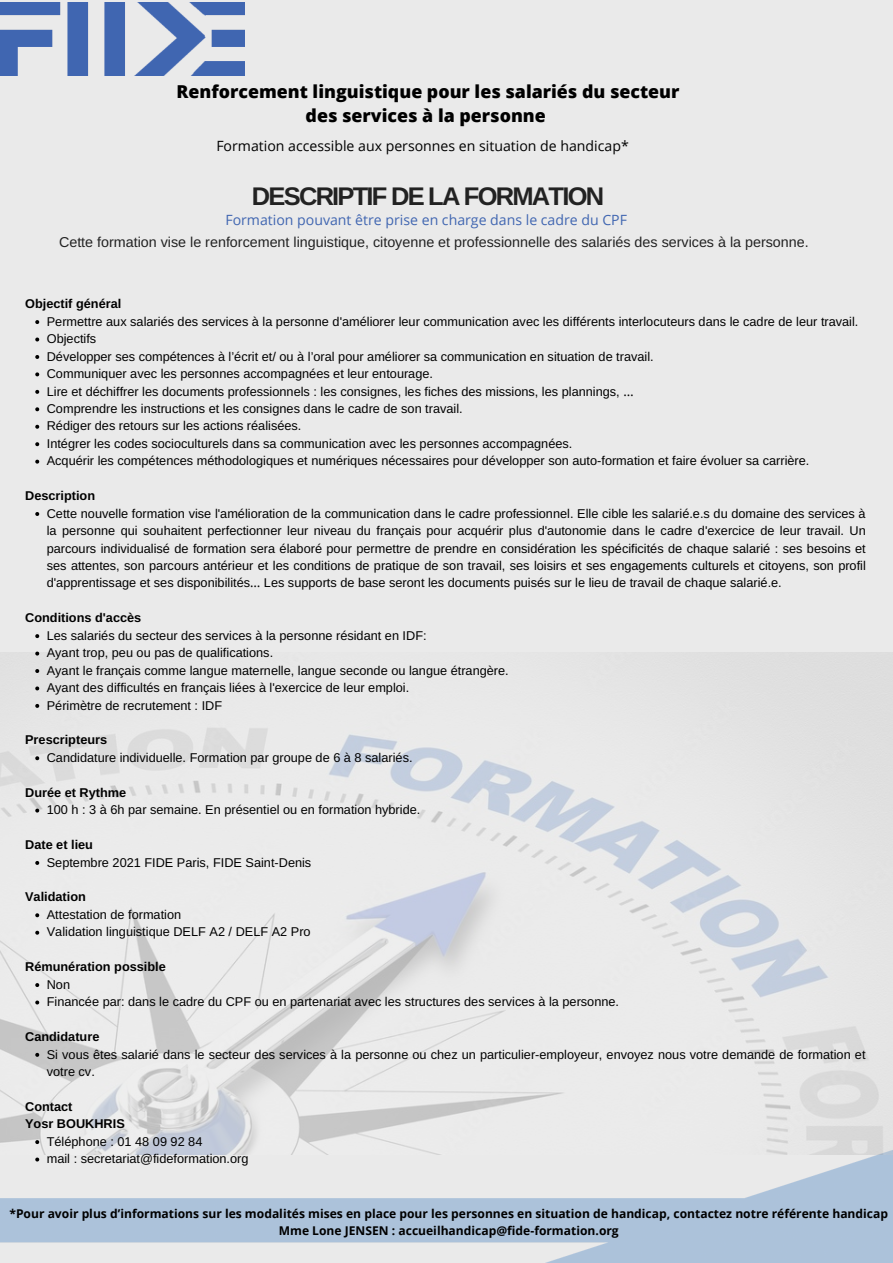
<style>
.page{position:relative;width:893px;height:1263px;background:#eaeaea}
.page>*{position:absolute;margin:0;border:0;box-sizing:border-box;transform-origin:0 0}
.t1{font:700 25.5px "Arimo";letter-spacing:-.07em;color:#222}
.t2{font:800 17.77px/24.4px "Open Sans";color:#000;text-align:center}
.t3{font:14.33px "Arimo";color:#222}
.t4{font:14.1px "Open Sans";color:#000}
.t5{font:14.1px "Open Sans";color:#4066b1}
.t6{font:12.75px/17.5px "Arimo";color:#000;text-align:justify}
.t7{font:700 12.75px "Arimo";color:#000}
.t8{font:700 12.08px/16.9px "Open Sans";color:#000;text-align:center}
.s1{font-family:"Noto Sans Gurmukhi"}
</style>
<div class="page">
<img style="left:0;top:2px;width:245px;height:74px">
<img style="left:0;top:652px;width:893px;height:502px">
<svg style="left:35px;top:320px;width:4px;height:4px"></svg>
<svg style="left:35px;top:337px;width:4px;height:4px"></svg>
<svg style="left:35px;top:355px;width:4px;height:4px"></svg>
<svg style="left:35px;top:372px;width:4px;height:4px"></svg>
<svg style="left:35px;top:390px;width:4px;height:4px"></svg>
<svg style="left:35px;top:407px;width:4px;height:4px"></svg>
<svg style="left:35px;top:425px;width:4px;height:4px"></svg>
<svg style="left:35px;top:442px;width:4px;height:4px"></svg>
<svg style="left:35px;top:460px;width:4px;height:4px"></svg>
<svg style="left:35px;top:512px;width:4px;height:4px"></svg>
<svg style="left:35px;top:634px;width:4px;height:4px"></svg>
<svg style="left:35px;top:652px;width:4px;height:3px"></svg>
<svg style="left:35px;top:669px;width:4px;height:4px"></svg>
<svg style="left:35px;top:686px;width:4px;height:4px"></svg>
<svg style="left:35px;top:704px;width:4px;height:4px"></svg>
<svg style="left:35px;top:756px;width:4px;height:4px"></svg>
<svg style="left:35px;top:809px;width:4px;height:3px"></svg>
<svg style="left:35px;top:861px;width:4px;height:4px"></svg>
<svg style="left:35px;top:913px;width:4px;height:4px"></svg>
<svg style="left:35px;top:931px;width:4px;height:4px"></svg>
<svg style="left:35px;top:983px;width:4px;height:4px"></svg>
<svg style="left:35px;top:1000px;width:4px;height:4px"></svg>
<svg style="left:35px;top:1053px;width:4px;height:4px"></svg>
<svg style="left:35px;top:1140px;width:4px;height:4px"></svg>
<svg style="left:35px;top:1157px;width:4px;height:4px"></svg>
<p class="t2" style="left:177px;top:78px;width:504px">Renforcement linguistique pour les salariés du secteur des services à la personne</p>
<p class="t4" style="left:216px;top:136px;width:414px">Formation accessible aux personnes en situation de handicap*</p>
<p class="t1" style="left:252px;top:182px;width:354px">DESCRIPTIF DE LA FORMATION</p>
<p class="t3" style="left:59px;top:234px;width:751px">Cette formation vise le renforcement linguistique, citoyenne et professionnelle des salariés des services à la personne.</p>
<p class="t5" style="left:225px;top:210px;width:403px">Formation pouvant être prise en charge dans le cadre du CPF</p>
<p class="t7" style="left:25px;top:297px;width:98px">Objectif général</p>
<p class="t6" style="left:47px;top:313px;width:813px">Permettre aux salariés des services à la personne d'améliorer leur communication avec les différents interlocuteurs dans le cadre de leur travail.</p>
<p class="t6" style="left:47px;top:330px;width:51px">Objectifs</p>
<p class="t6" style="left:47px;top:347px;width:608px">Développer ses compétences à l’écrit et/ ou à l’oral pour améliorer sa communication en situation de travail.</p>
<p class="t6" style="left:47px;top:365px;width:388px">Communiquer avec les personnes accompagnées et leur entourage.</p>
<p class="t6" style="left:47px;top:382px;width:588px">Lire et déchiffrer les documents professionnels : les consignes, les fiches des missions, les plannings, <span class="s1">…</span></p>
<p class="t6" style="left:47px;top:400px;width:417px">Comprendre les instructions et les consignes dans le cadre de son travail.</p>
<p class="t6" style="left:47px;top:417px;width:256px">Rédiger des retours sur les actions réalisées.</p>
<p class="t6" style="left:47px;top:435px;width:527px">Intégrer les codes socioculturels dans sa communication avec les personnes accompagnées.</p>
<p class="t6" style="left:47px;top:452px;width:764px">Acquérir les compétences méthodologiques et numériques nécessaires pour développer son auto-formation et faire évoluer sa carrière.</p>
<p class="t7" style="left:25px;top:489px;width:71px">Description</p>
<p class="t6" style="left:47px;top:504px;width:820px">Cette nouvelle formation vise l'amélioration de la communication dans le cadre professionnel. Elle cible les salarié.e.s du domaine des services à la personne qui souhaitent perfectionner leur niveau du français pour acquérir plus d'autonomie dans le cadre d'exercice de leur travail. Un parcours individualisé de formation sera élaboré pour permettre de prendre en considération les spécificités de chaque salarié : ses besoins et ses attentes, son parcours antérieur et les conditions de pratique de son travail, ses loisirs et ses engagements culturels et citoyens, son profil d'apprentissage et ses disponibilités<span class="s1">…</span> Les supports de base seront les documents puisés sur le lieu de travail de chaque salarié.e.</p>
<p class="t7" style="left:25px;top:611px;width:118px">Conditions d'accès</p>
<p class="t6" style="left:47px;top:627px;width:381px">Les salariés du secteur des services à la personne résidant en IDF:</p>
<p class="t6" style="left:47px;top:644px;width:228px">Ayant trop, peu ou pas de qualifications.</p>
<p class="t6" style="left:47px;top:661px;width:463px">Ayant le français comme langue maternelle, langue seconde ou langue étrangère.</p>
<p class="t6" style="left:47px;top:679px;width:364px">Ayant des difficultés en français liées à l'exercice de leur emploi.</p>
<p class="t6" style="left:47px;top:696px;width:177px">Périmètre de recrutement : IDF</p>
<p class="t7" style="left:25px;top:733px;width:84px">Prescripteurs</p>
<p class="t6" style="left:47px;top:749px;width:367px">Candidature individuelle. Formation par groupe de 6 à 8 salariés.</p>
<p class="t7" style="left:25px;top:785px;width:103px">Durée et Rythme</p>
<p class="t6" style="left:47px;top:801px;width:375px">100 h : 3 à 6h par semaine. En présentiel ou en formation hybride.</p>
<p class="t7" style="left:25px;top:837px;width:69px">Date et lieu</p>
<p class="t6" style="left:47px;top:853px;width:266px">Septembre 2021 FIDE Paris, FIDE Saint-Denis</p>
<p class="t7" style="left:25px;top:890px;width:62px">Validation</p>
<p class="t6" style="left:47px;top:906px;width:136px">Attestation de formation</p>
<p class="t6" style="left:47px;top:923px;width:265px">Validation linguistique DELF A2 / DELF A2 Pro</p>
<p class="t7" style="left:25px;top:960px;width:142px">Rémunération possible</p>
<p class="t6" style="left:47px;top:975px;width:25px">Non</p>
<p class="t6" style="left:47px;top:993px;width:574px">Financée par: dans le cadre du CPF ou en partenariat avec les structures des services à la personne.</p>
<p class="t7" style="left:25px;top:1029px;width:76px">Candidature</p>
<p class="t6" style="left:47px;top:1045px;width:820px">Si vous êtes salarié dans le secteur des services à la personne ou chez un particulier-employeur, envoyez nous votre demande de formation et votre cv.</p>
<p class="t7" style="left:25px;top:1099px;width:49px">Contact</p>
<p class="t7" style="left:25px;top:1117px;width:101px">Yosr BOUKHRIS</p>
<p class="t6" style="left:47px;top:1132px;width:157px">Téléphone : 01 48 09 92 84</p>
<p class="t6" style="left:47px;top:1150px;width:203px">mail : secretariat@fideformation.org</p>
<p class="t8" style="left:9px;top:1205px;width:880px">*Pour avoir plus d’informations sur les modalités mises en place pour les personnes en situation de handicap, contactez notre référente handicap<br>Mme Lone JENSEN : accueilhandicap@fide-formation.org</p>
</div>
